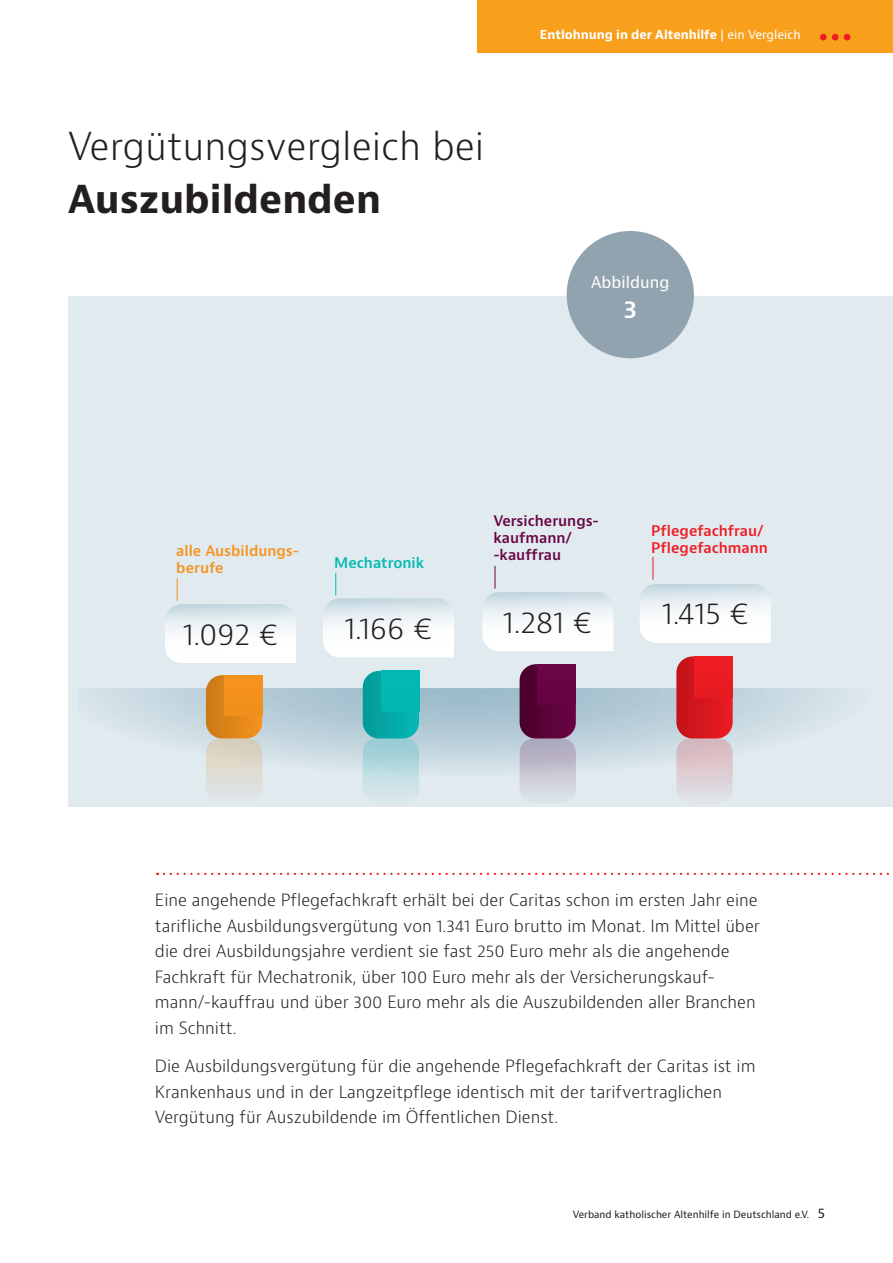
<style>
.page{position:relative;width:893px;height:1263px;background:#fff}
.page>*{position:absolute;margin:0;border:0;box-sizing:border-box;transform-origin:0 0}
.t1{font:300 37.5px "Bernino Sans";color:#231f20}
.t2{font:700 37.5px "Bernino Sans";color:#231f20}
.t3{font:300 29.55px "Bernino Sans";letter-spacing:-.005em;color:#231f20}
.t4{font:600 24px "Bernino Sans";color:#fff}
.t5{font:300 16.5px/25.5px "Bernino Sans";color:#231f20}
.t6{font:15.75px "Bernino Sans";color:#fff}
.t7{font:600 14.25px/17.1px "Bernino Sans";color:#6b0545}
.t8{font:600 14.25px/17.1px "Bernino Sans";color:#ee1d23}
.t9{font:600 14.25px/17.1px "Bernino Sans";color:#f7931d}
.t10{font:600 14.25px "Bernino Sans";color:#03b9b4}
.t11{font:700 12px "Bernino Sans";color:#fff}
.t12{font:9.75px "Bernino Sans";color:#231f20}
.s1{font-weight:400}
.s2{font-size:13.5px}
</style>
<div class="page">
<div style="left:477px;top:0;width:416px;height:53px;background:#f89f1c"></div>
<div style="left:820px;top:34px;width:7px;height:7px;background:#ee1d23;border-radius:50%"></div>
<div style="left:832px;top:34px;width:6px;height:7px;background:#ee1d23;border-radius:50%"></div>
<div style="left:844px;top:34px;width:6px;height:7px;background:#ee1d23;border-radius:50%"></div>
<div style="left:68px;top:296px;width:825px;height:511px;background:#e0eaef"></div>
<svg style="left:89px;top:688px;width:747px;height:91px"></svg>
<svg style="left:165px;top:578px;width:131px;height:85px"></svg>
<svg style="left:323px;top:573px;width:131px;height:84px"></svg>
<svg style="left:482px;top:566px;width:131px;height:85px"></svg>
<svg style="left:640px;top:557px;width:131px;height:86px"></svg>
<svg style="left:676px;top:656px;width:57px;height:139px;background:#db666c"></svg>
<svg style="left:520px;top:664px;width:56px;height:131px;background:#8b597e"></svg>
<svg style="left:363px;top:671px;width:56px;height:124px;background:#58c2c3"></svg>
<svg style="left:206px;top:675px;width:56px;height:120px;background:#e0b174"></svg>
<div style="left:567px;top:231px;width:127px;height:127px;background:#92a3b0;border-radius:50%"></div>
<svg style="left:164px;top:873px;width:725px;height:2px"></svg>
<h1 class="t1" style="left:68px;top:122px;width:418px">Vergütungsvergleich bei</h1>
<h1 class="t2" style="left:68px;top:175px;width:315px">Auszubildenden</h1>
<p class="t11" style="left:540px;top:27px;width:262px">Entlohnung in der Altenhilfe <span class="s1">| ein Vergleich</span></p>
<p class="t6" style="left:591px;top:272px;width:80px">Abbildung</p>
<h3 class="t4" style="left:624px;top:294px;width:15px">3</h3>
<p class="t9" style="left:176px;top:543px;width:124px">alle Ausbildungs&shy;berufe</p>
<p class="t10" style="left:334px;top:553px;width:92px">Mechatronik</p>
<p class="t7" style="left:493px;top:513px;width:107px">Versicherungs&shy;kaufmann/ -kauffrau</p>
<p class="t8" style="left:651px;top:522px;width:118px">Pflegefachfrau/<br>Pflegefachmann</p>
<h2 class="t3" style="left:183px;top:614px;width:97px">1.092 €</h2>
<h2 class="t3" style="left:344px;top:609px;width:90px">1.166 €</h2>
<h2 class="t3" style="left:503px;top:602px;width:91px">1.281 €</h2>
<h2 class="t3" style="left:662px;top:594px;width:89px">1.415 €</h2>
<p class="t5" style="left:155px;top:888px;width:606px">Eine angehende Pflegefachkraft erhält bei der Caritas schon im ersten Jahr eine tarifliche Ausbildungsvergütung von 1.341 Euro brutto im Monat. Im Mittel über die drei Ausbildungsjahre verdient sie fast 250 Euro mehr als die angehende Fachkraft für Mechatronik, über 100 Euro mehr als der Versicherungskauf&shy;mann/-kauffrau und über 300 Euro mehr als die Auszubildenden aller Branchen im Schnitt.</p>
<p class="t5" style="left:155px;top:1054px;width:602px">Die Ausbildungsvergütung für die angehende Pflegefachkraft der Caritas ist im<br>Krankenhaus und in der Langzeitpflege identisch mit der tarifvertraglichen<br>Vergütung für Auszubildende im Öffentlichen Dienst.</p>
<p class="t12" style="left:573px;top:1207px;width:254px">Verband katholischer Altenhilfe in Deutschland e.V. <span class="s2">5</span></p>
</div>
